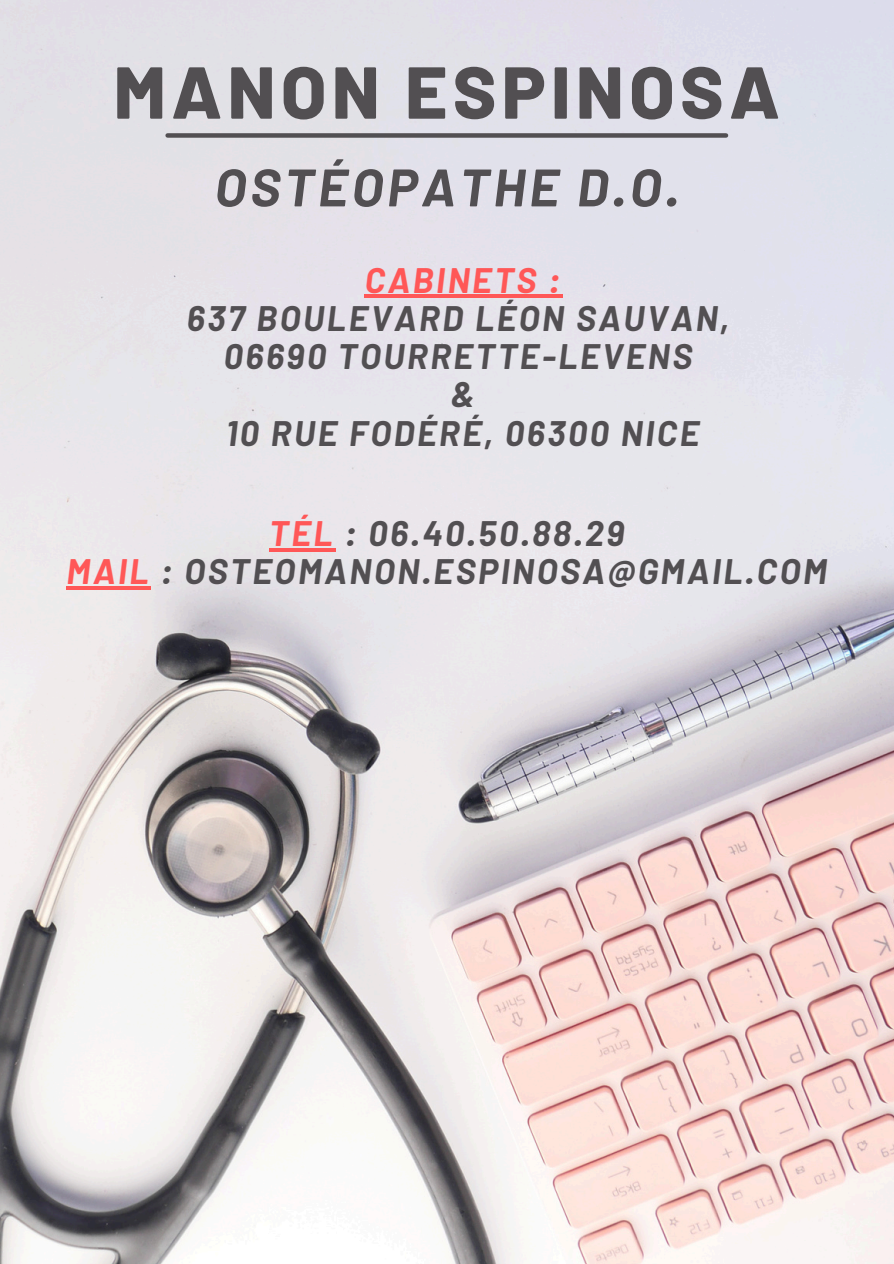
<style>
.page{position:relative;width:894px;height:1264px;background:#fff}
.page>*{position:absolute;margin:0;border:0;box-sizing:border-box;transform-origin:0 0}
.t1{font:800 73.35px "Barlow";letter-spacing:.075em;color:#524f52}
.t2{font:italic 700 52.65px "Barlow";letter-spacing:.075em;color:#524f52}
.t3{font:italic 700 34.65px "Barlow";letter-spacing:.075em;color:#524f52}
.t4{font:italic 700 34.65px "Barlow";letter-spacing:.075em;color:#ff5757}
.s1{color:#ff5757}
</style>
<div class="page">
<img style="left:0;top:0;width:893px;height:1263px">
<div style="left:167px;top:133px;width:558px;height:5px;background:#524f52"></div>
<hr style="left:365px;top:295px;width:198px;height:3px;background:#ff5757">
<hr style="left:269px;top:548px;width:66px;height:3px;background:#ff5757">
<hr style="left:67px;top:586px;width:84px;height:3px;background:#ff5757">
<h1 class="t1" style="left:114px;top:45px;width:667px">MANON ESPINOSA</h1>
<h2 class="t2" style="left:214px;top:154px;width:465px">OSTÉOPATHE D.O.</h2>
<p class="t4" style="left:365px;top:258px;width:197px">CABINETS :</p>
<p class="t3" style="left:187px;top:296px;width:544px">637 BOULEVARD LÉON SAUVAN,</p>
<p class="t3" style="left:224px;top:334px;width:470px">06690 TOURRETTE-LEVENS</p>
<p class="t3" style="left:450px;top:372px;width:25px">&amp;</p>
<p class="t3" style="left:226px;top:411px;width:474px">10 RUE FODÉRÉ, 06300 NICE</p>
<p class="t3" style="left:269px;top:511px;width:356px"><span class="s1">TÉL</span> : 06.40.50.88.29</p>
<p class="t3" style="left:67px;top:549px;width:761px"><span class="s1">MAIL</span> : OSTEOMANON.ESPINOSA@GMAIL.COM</p>
</div>
